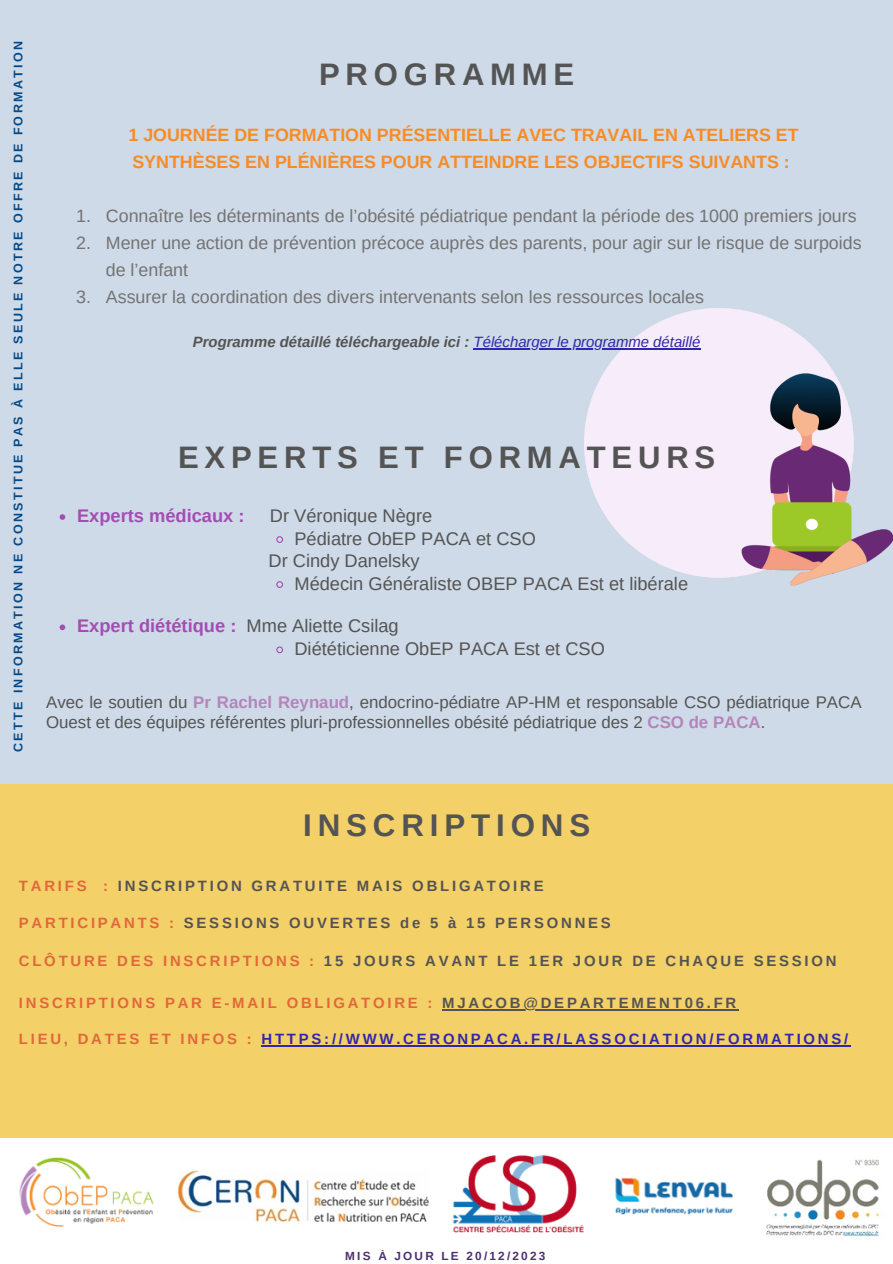
<style>
.page{position:relative;width:893px;height:1264px;background:#fff}
.page>*{position:absolute;margin:0;border:0;box-sizing:border-box;transform-origin:0 0}
.t1{font:700 31.35px "Arimo";letter-spacing:.19em;color:#545454}
.t2{font:700 31.05px "Arimo";letter-spacing:.19em;color:#545454}
.t3{font:18.3px "Arimo";color:#545454}
.t4{font:700 18.3px "Arimo";color:#a44cb4}
.t5{font:17.85px "Arimo";color:#737373}
.t6{font:700 17.85px "Arimo";color:#f78c26}
.t7{font:16.8px/20.2px "Arimo";color:#545454}
.t8{font:700 14.85px "Arimo";letter-spacing:.185em;color:#545454}
.t9{font:700 14.85px "Arimo";letter-spacing:.185em;color:#3127ac}
.t10{font:italic 700 14.85px "Arimo";color:#545454}
.t11{font:700 14.85px "Arimo";letter-spacing:.185em;color:#e2673b}
.t12{font:700 12.45px "Arimo";letter-spacing:.19em;color:#054a88}
.t13{font:700 11.85px "Arimo";letter-spacing:.185em;color:#4b2f71}
.s1{font-weight:400;color:#3127ac}
.s2{font-weight:400;color:#545454}
.s3{font-weight:700;color:#b385bb}
.s4{color:#e2673b}
.s5{color:#545454}
</style>
<div class="page">
<div style="left:0;top:0;width:892px;height:1263px;background:#cedae7"></div>
<div style="left:0;top:1167px;width:892px;height:96px;background:#fff"></div>
<div style="left:0;top:784px;width:892px;height:396px;background:#f3d068"></div>
<hr style="left:442px;top:1009px;width:283px;height:1px;background:#545454">
<svg style="left:725px;top:1009px;width:14px;height:1px"></svg>
<hr style="left:261px;top:1045px;width:590px;height:1px;background:#3127ac">
<img style="left:585px;top:309px;width:307px;height:276px">
<hr style="left:473px;top:348px;width:53px;height:1px;background:#3127ac">
<hr style="left:526px;top:348px;width:174px;height:1px;background:#3127ac">
<img style="left:0;top:1138px;width:892px;height:99px">
<svg style="left:60px;top:514px;width:5px;height:6px"></svg>
<svg style="left:276px;top:536px;width:7px;height:7px"></svg>
<svg style="left:276px;top:581px;width:7px;height:7px"></svg>
<svg style="left:60px;top:624px;width:5px;height:6px"></svg>
<svg style="left:276px;top:646px;width:7px;height:8px"></svg>
<p class="t12" style="left:11px;top:752px;width:712px;rotate:-90deg">CETTE INFORMATION NE CONSTITUE PAS À ELLE SEULE NOTRE OFFRE DE FORMATION</p>
<p class="t2" style="left:319px;top:56px;width:257px">PROGRAMME</p>
<p class="t6" style="left:128px;top:124px;width:671px">1 JOURNÉE DE FORMATION PRÉSENTIELLE AVEC TRAVAIL EN ATELIERS ET</p>
<p class="t6" style="left:132px;top:151px;width:658px">SYNTHÈSES EN PLÉNIÈRES POUR ATTEINDRE LES OBJECTIFS SUIVANTS :</p>
<p class="t5" style="left:76px;top:205px;width:782px">1. Connaître les déterminants de l’obésité pédiatrique pendant la période des 1000 premiers jours</p>
<p class="t5" style="left:76px;top:232px;width:786px">2. Mener une action de prévention précoce auprès des parents, pour agir sur le risque de surpoids</p>
<p class="t5" style="left:106px;top:259px;width:84px">de l’enfant</p>
<p class="t5" style="left:76px;top:286px;width:629px">3. Assurer la coordination des divers intervenants selon les ressources locales</p>
<p class="t10" style="left:193px;top:334px;width:509px">Programme détaillé téléchargeable ici : <span class="s1">Télécharger le programme détaillé</span></p>
<p class="t2" style="left:178px;top:439px;width:538px">EXPERTS ET FORMATEURS</p>
<p class="t4" style="left:77px;top:505px;width:169px">Experts médicaux :</p>
<p class="t3" style="left:270px;top:505px;width:164px">Dr Véronique Nègre</p>
<p class="t3" style="left:294px;top:528px;width:243px">Pédiatre ObEP PACA et CSO</p>
<p class="t3" style="left:268px;top:550px;width:153px">Dr Cindy Danelsky</p>
<p class="t3" style="left:294px;top:573px;width:395px">Médecin Généraliste OBEP PACA Est et libérale</p>
<p class="t4" style="left:77px;top:616px;width:323px">Expert diététique : <span class="s2">Mme Aliette Csilag</span></p>
<p class="t3" style="left:294px;top:638px;width:312px">Diététicienne ObEP PACA Est et CSO</p>
<p class="t7" style="left:46px;top:692px;width:816px">Avec le soutien du <span class="s3">Pr Rachel Reynaud</span>, endocrino-pédiatre AP-HM et responsable CSO pédiatrique PACA<br>Ouest et des équipes référentes pluri-professionnelles obésité pédiatrique des 2 <span class="s3">CSO de PACA</span>.</p>
<p class="t1" style="left:303px;top:807px;width:289px">INSCRIPTIONS</p>
<p class="t8" style="left:19px;top:877px;width:526px"><span class="s4">TARIFS :</span> INSCRIPTION GRATUITE MAIS OBLIGATOIRE</p>
<p class="t8" style="left:19px;top:915px;width:593px"><span class="s4">PARTICIPANTS :</span> SESSIONS OUVERTES de 5 à 15 PERSONNES</p>
<p class="t8" style="left:19px;top:952px;width:819px"><span class="s4">CLÔTURE DES INSCRIPTIONS :</span> 15 JOURS AVANT LE 1ER JOUR DE CHAQUE SESSION</p>
<p class="t11" style="left:19px;top:994px;width:719px">INSCRIPTIONS PAR E-MAIL OBLIGATOIRE : <span class="s5">MJACOB@DEPARTEMENT06.FR</span></p>
<p class="t9" style="left:19px;top:1030px;width:830px"><span class="s4">LIEU, DATES ET INFOS :</span> HTTPS://WWW.CERONPACA.FR/LASSOCIATION/FORMATIONS/</p>
<p class="t13" style="left:345px;top:1249px;width:201px">MIS À JOUR LE 20/12/2023</p>
</div>
